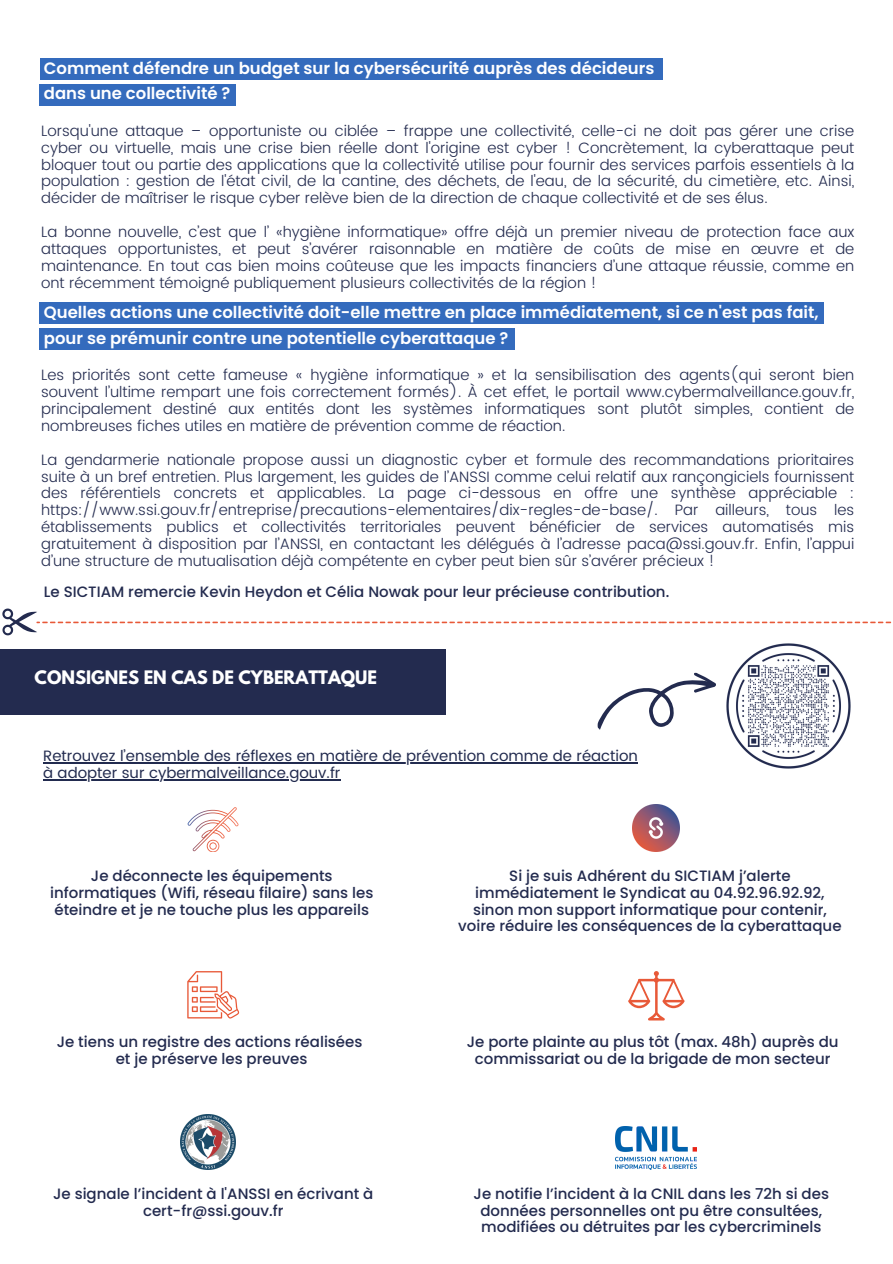
<style>
.page{position:relative;width:893px;height:1264px;background:#fff}
.page>*{position:absolute;margin:0;border:0;box-sizing:border-box;transform-origin:0 0}
.t1{font:600 16.5px/25.8px "Poppins";color:#fff}
.t2{font:700 16.5px "League Spartan";color:#fff}
.t3{font:300 15px/16.8px "Poppins";color:#232b4f;text-align:justify}
.t4{font:500 15px/16.8px "Poppins";color:#232b4f;text-align:center}
.t5{font:15px "Poppins";color:#222b4f}
</style>
<div class="page">
<div style="left:40px;top:58px;width:622px;height:21px;background:#346bbd"></div>
<div style="left:40px;top:84px;width:196px;height:21px;background:#346bbd"></div>
<div style="left:40px;top:303px;width:784px;height:21px;background:#346bbd"></div>
<div style="left:40px;top:328px;width:475px;height:22px;background:#346bbd"></div>
<div style="left:0;top:649px;width:445px;height:66px;background:#232b4f"></div>
<svg style="left:187px;top:971px;width:52px;height:47px"></svg>
<svg style="left:628px;top:971px;width:56px;height:49px"></svg>
<img style="left:615px;top:1126px;width:81px;height:43px">
<img style="left:180px;top:1114px;width:55px;height:55px">
<hr style="left:43px;top:762px;width:595px;height:1px;background:#222b4f">
<hr style="left:43px;top:779px;width:297px;height:1px;background:#222b4f">
<img style="left:726px;top:643px;width:124px;height:125px">
<svg style="left:597px;top:672px;width:119px;height:58px"></svg>
<svg style="left:2px;top:608px;width:890px;height:27px"></svg>
<img style="left:632px;top:804px;width:47px;height:48px">
<svg style="left:187px;top:807px;width:51px;height:45px"></svg>
<p class="t1" style="left:44px;top:55px;width:612px">Comment défendre un budget sur la cybersécurité auprès des décideurs</p>
<p class="t1" style="left:44px;top:81px;width:188px">dans une collectivité ?</p>
<p class="t3" style="left:41px;top:122px;width:814px">Lorsqu'une attaque – opportuniste ou ciblée – frappe une collectivité, celle-ci ne doit pas gérer une crise cyber ou virtuelle, mais une crise bien réelle dont l'origine est cyber ! Concrètement, la cyberattaque peut bloquer tout ou partie des applications que la collectivité utilise pour fournir des services parfois essentiels à la population : gestion de l'état civil, de la cantine, des déchets, de l'eau, de la sécurité, du cimetière, etc. Ainsi, décider de maîtriser le risque cyber relève bien de la direction de chaque collectivité et de ses élus.</p>
<p class="t3" style="left:41px;top:223px;width:814px">La bonne nouvelle, c’est que l’ «hygiène informatique» offre déjà un premier niveau de protection face aux attaques opportunistes, et peut s’avérer raisonnable en matière de coûts de mise en œuvre et de maintenance. En tout cas bien moins coûteuse que les impacts financiers d’une attaque réussie, comme en ont récemment témoigné publiquement plusieurs collectivités de la région !</p>
<p class="t1" style="left:44px;top:299px;width:776px">Quelles actions une collectivité doit-elle mettre en place immédiatement, si ce n'est pas fait, pour se prémunir contre une potentielle cyberattaque ?</p>
<p class="t3" style="left:41px;top:367px;width:814px">Les priorités sont cette fameuse « hygiène informatique » et la sensibilisation des agents(qui seront bien souvent l’ultime rempart une fois correctement formés). À cet effet, le portail www.cybermalveillance.gouv.fr, principalement destiné aux entités dont les systèmes informatiques sont plutôt simples, contient de nombreuses fiches utiles en matière de prévention comme de réaction.</p>
<p class="t3" style="left:41px;top:451px;width:814px">La gendarmerie nationale propose aussi un diagnostic cyber et formule des recommandations prioritaires suite à un bref entretien. Plus largement, les guides de l’ANSSI comme celui relatif aux rançongiciels fournissent des référentiels concrets et applicables. La page ci-dessous en offre une synthèse appréciable : https://www.ssi.gouv.fr/entreprise/precautions-elementaires/dix-regles-de-base/. Par ailleurs, tous les établissements publics et collectivités territoriales peuvent bénéficier de services automatisés mis gratuitement à disposition par l’ANSSI, en contactant les délégués à l’adresse paca@ssi.gouv.fr. Enfin, l’appui d’une structure de mutualisation déjà compétente en cyber peut bien sûr s’avérer précieux !</p>
<p class="t4" style="left:44px;top:583px;width:627px">Le SICTIAM remercie Kevin Heydon et Célia Nowak pour leur précieuse contribution.</p>
<p class="t2" style="left:35px;top:669px;width:344px">CONSIGNES EN CAS DE CYBERATTAQUE</p>
<p class="t5" style="left:43px;top:747px;width:596px">Retrouvez l’ensemble des réflexes en matière de prévention comme de réaction</p>
<p class="t5" style="left:43px;top:764px;width:299px">à adopter sur cybermalveillance.gouv.fr</p>
<p class="t4" style="left:50px;top:867px;width:324px">Je déconnecte les équipements informatiques (Wifi, réseau filaire) sans les éteindre et je ne touche plus les appareils</p>
<p class="t4" style="left:57px;top:1033px;width:307px">Je tiens un registre des actions réalisées</p>
<p class="t4" style="left:116px;top:1049px;width:193px">et je préserve les preuves</p>
<p class="t4" style="left:53px;top:1184px;width:322px">Je signale l’incident à l'ANSSI en écrivant à cert-fr@ssi.gouv.fr</p>
<p class="t4" style="left:458px;top:867px;width:385px">Si je suis Adhérent du SICTIAM j’alerte immédiatement le Syndicat au 04.92.96.92.92, sinon mon support informatique pour contenir, voire réduire les conséquences de la cyberattaque</p>
<p class="t4" style="left:466px;top:1033px;width:373px">Je porte plainte au plus tôt (max. 48h) auprès du commissariat ou de la brigade de mon secteur</p>
<p class="t4" style="left:473px;top:1184px;width:357px">Je notifie l’incident à la CNIL dans les 72h si des données personnelles ont pu être consultées, modifiées ou détruites par les cybercriminels</p>
</div>
